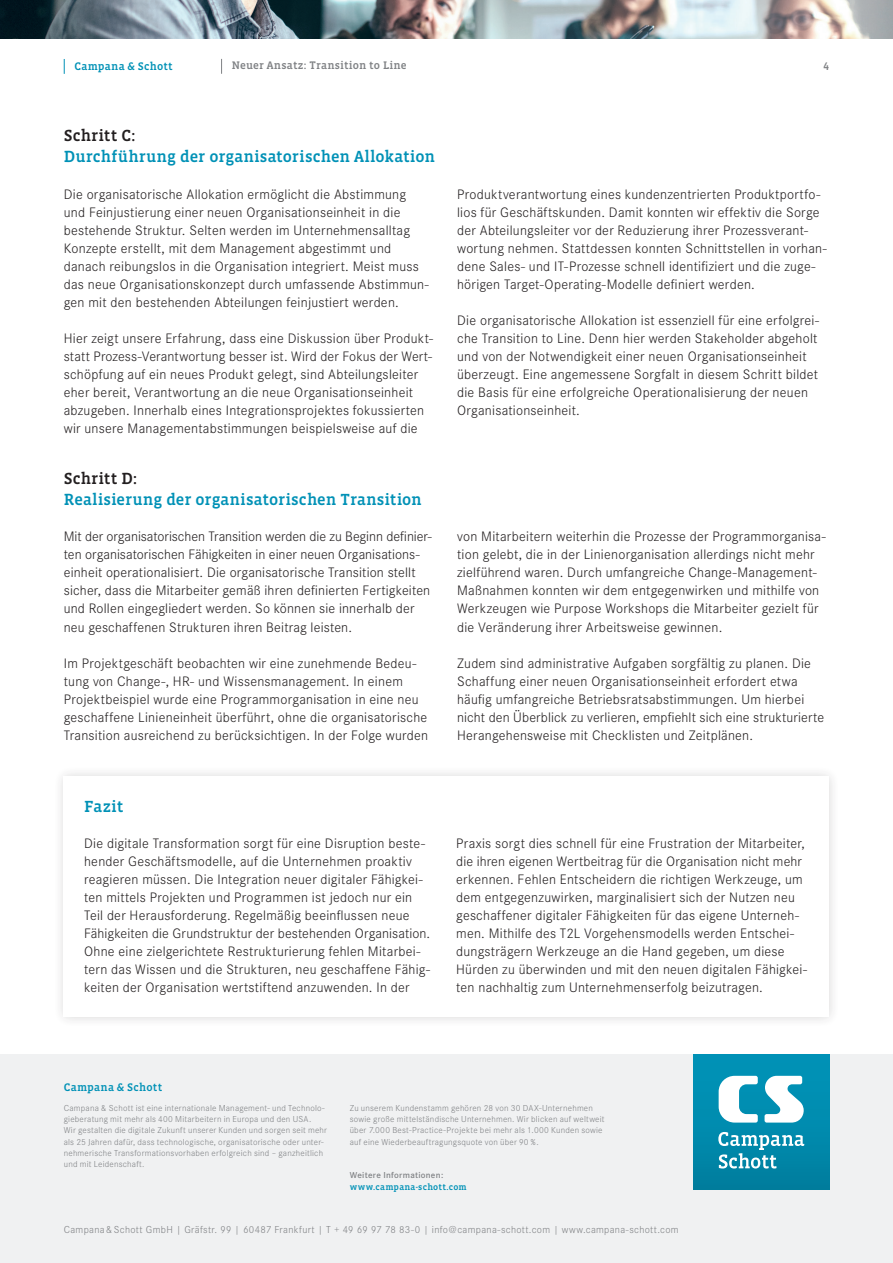
<style>
.page{position:relative;width:893px;height:1263px;background:#fff}
.page>*{position:absolute;margin:0;border:0;box-sizing:border-box;transform-origin:0 0}
._05_Zwischenheadline{font:500 16.5px/21px "Vista Slab OT";letter-spacing:.005em;color:#0091b6}
._07_Copytext_Corpora{font:300 14.25px/18px "Corporate S";letter-spacing:.015em;color:#231f20}
._01_Spitzzeile_Vista{font:500 11.25px "Vista Slab OT";letter-spacing:.02em;color:#808285}
._01_Spitzzeile_Vista-2{font:500 11.25px "Vista Slab OT";letter-spacing:.025em;color:#0091b6}
._01_Firma_URL_VistaS{font:500 11.25px "Vista Slab OT";letter-spacing:.025em;color:#0091b6}
._02_Seitenzahl_Vista{font:500 11.25px "Vista Slab OT";color:#808285}
._03_Absender_Corpora{font:300 10.5px "Corporate S";letter-spacing:.03em;color:#808285}
._05_Infotext_Corpora{font:300 9px/11.2px "Corporate S";letter-spacing:.025em;color:#808285}
._05_Infotext_Corpora-2{font:500 9px "Vista Slab OT";letter-spacing:.03em;color:#0091b6}
._05_Infotext_Corpora-3{font:600 9px "Corporate S";letter-spacing:.03em;color:#808285}
.s1{color:#231f20}
</style>
<div class="page">
<img style="left:0;top:0;width:893px;height:38px">
<svg style="left:221px;top:59px;width:1px;height:15px"></svg>
<svg style="left:64px;top:59px;width:1px;height:15px"></svg>
<div style="left:0;top:1054px;width:893px;height:209px;background:#f0f1f2"></div>
<img style="left:693px;top:1054px;width:136px;height:135px">
<svg style="left:718px;top:1076px;width:86px;height:92px"></svg>
<div style="left:52px;top:764px;width:789px;height:264px;background:#f8f7f8"></div>
<div style="left:64px;top:776px;width:765px;height:241px;background:#fff"></div>
<p class="_01_Spitzzeile_Vista-2" style="left:74px;top:61px;width:100px">Campana &amp; Schott</p>
<p class="_01_Spitzzeile_Vista" style="left:232px;top:59px;width:176px">Neuer Ansatz: Transition to Line</p>
<p class="_02_Seitenzahl_Vista" style="left:824px;top:61px;width:7px">4</p>
<p class="_05_Zwischenheadline" style="left:64px;top:126px;width:373px"><span class="s1">Schritt C:<br></span>Durchführung der organisatorischen Allokation</p>
<p class="_07_Copytext_Corpora" style="left:64px;top:186px;width:367px">Die organisatorische Allokation ermöglicht die Abstimmung und Feinjustierung einer neuen Organisationseinheit in die bestehende Struktur. Selten werden im Unternehmensalltag Konzepte erstellt, mit dem Management abgestimmt und danach reibungslos in die Organisation integriert. Meist muss das neue Organisationskonzept durch umfassende Abstimmun&shy;gen mit den bestehenden Abteilungen feinjustiert werden.</p>
<p class="_07_Copytext_Corpora" style="left:64px;top:330px;width:371px">Hier zeigt unsere Erfahrung, dass eine Diskussion über Produkt&shy;statt Prozess-Verantwortung besser ist. Wird der Fokus der Wert&shy;schöpfung auf ein neues Produkt gelegt, sind Abteilungsleiter eher bereit, Verantwortung an die neue Organisationseinheit abzugeben. Innerhalb eines Integrationsprojektes fokussierten wir unsere Managementabstimmungen beispielsweise auf die</p>
<p class="_05_Zwischenheadline" style="left:64px;top:468px;width:359px"><span class="s1">Schritt D:<br></span>Realisierung der organisatorischen Transition</p>
<p class="_07_Copytext_Corpora" style="left:64px;top:528px;width:369px">Mit der organisatorischen Transition werden die zu Beginn definier&shy;ten organisatorischen Fähigkeiten in einer neuen Organisations&shy;einheit operationalisiert. Die organisatorische Transition stellt sicher, dass die Mitarbeiter gemäß ihren definierten Fertigkeiten und Rollen eingegliedert werden. So können sie innerhalb der neu geschaffenen Strukturen ihren Beitrag leisten.</p>
<p class="_07_Copytext_Corpora" style="left:64px;top:654px;width:366px">Im Projektgeschäft beobachten wir eine zunehmende Bedeu&shy;tung von Change-, HR- und Wissensmanagement. In einem Projektbeispiel wurde eine Programmorganisation in eine neu geschaffene Linieneinheit überführt, ohne die organisatorische Transition ausreichend zu berücksichtigen. In der Folge wurden</p>
<p class="_07_Copytext_Corpora" style="left:457px;top:186px;width:371px">Produktverantwortung eines kundenzentrierten Produktportfo&shy;lios für Geschäftskunden. Damit konnten wir effektiv die Sorge der Abteilungsleiter vor der Reduzierung ihrer Prozessverant&shy;wortung nehmen. Stattdessen konnten Schnittstellen in vorhan&shy;dene Sales- und IT-Prozesse schnell identifiziert und die zuge&shy;hörigen Target-Operating-Modelle definiert werden.</p>
<p class="_07_Copytext_Corpora" style="left:457px;top:312px;width:364px">Die organisatorische Allokation ist essenziell für eine erfolgrei&shy;che Transition to Line. Denn hier werden Stakeholder abgeholt und von der Notwendigkeit einer neuen Organisationseinheit überzeugt. Eine angemessene Sorgfalt in diesem Schritt bildet die Basis für eine erfolgreiche Operationalisierung der neuen Organisationseinheit.</p>
<p class="_07_Copytext_Corpora" style="left:457px;top:528px;width:370px">von Mitarbeitern weiterhin die Prozesse der Programmorganisa&shy;tion gelebt, die in der Linienorganisation allerdings nicht mehr zielführend waren. Durch umfangreiche Change-Management-Maßnahmen konnten wir dem entgegenwirken und mithilfe von Werkzeugen wie Purpose Workshops die Mitarbeiter gezielt für die Veränderung ihrer Arbeitsweise gewinnen.</p>
<p class="_07_Copytext_Corpora" style="left:457px;top:654px;width:369px">Zudem sind administrative Aufgaben sorgfältig zu planen. Die Schaffung einer neuen Organisationseinheit erfordert etwa häufig umfangreiche Betriebsratsabstimmungen. Um hierbei nicht den Überblick zu verlieren, empfiehlt sich eine strukturierte Herangehensweise mit Checklisten und Zeitplänen.</p>
<p class="_05_Zwischenheadline" style="left:84px;top:796px;width:41px">Fazit</p>
<p class="_07_Copytext_Corpora" style="left:84px;top:834px;width:348px">Die digitale Transformation sorgt für eine Disruption beste&shy;hender Geschäftsmodelle, auf die Unternehmen proaktiv reagieren müssen. Die Integration neuer digitaler Fähigkei&shy;ten mittels Projekten und Programmen ist jedoch nur ein Teil der Herausforderung. Regelmäßig beeinflussen neue Fähigkeiten die Grundstruktur der bestehenden Organisation.<br>Ohne eine zielgerichtete Restrukturierung fehlen Mitarbei&shy;tern das Wissen und die Strukturen, neu geschaffene Fähig&shy;keiten der Organisation wertstiftend anzuwenden. In der</p>
<p class="_07_Copytext_Corpora" style="left:456px;top:834px;width:352px">Praxis sorgt dies schnell für eine Frustration der Mitarbeiter, die ihren eigenen Wertbeitrag für die Organisation nicht mehr erkennen. Fehlen Entscheidern die richtigen Werkzeuge, um dem entgegenzuwirken, marginalisiert sich der Nutzen neu geschaffener digitaler Fähigkeiten für das eigene Unterneh&shy;men. Mithilfe des T2L Vorgehensmodells werden Entschei&shy;dungsträgern Werkzeuge an die Hand gegeben, um diese Hürden zu überwinden und mit den neuen digitalen Fähigkei&shy;ten nachhaltig zum Unternehmenserfolg beizutragen.</p>
<p class="_01_Firma_URL_VistaS" style="left:64px;top:1081px;width:100px">Campana &amp; Schott</p>
<p class="_05_Infotext_Corpora" style="left:64px;top:1102px;width:263px">Campana &amp; Schott ist eine internationale Management- und Technolo&shy;gieberatung mit mehr als 400 Mitarbeitern in Europa und den USA.</p>
<p class="_05_Infotext_Corpora" style="left:64px;top:1125px;width:265px">Wir gestalten die digitale Zukunft unserer Kunden und sorgen seit mehr als 25 Jahren dafür, dass technologische, organisatorische oder unter&shy;nehmerische Transformationsvorhaben erfolgreich sind – ganzheitlich und mit Leidenschaft.</p>
<p class="_05_Infotext_Corpora" style="left:350px;top:1102px;width:256px">Zu unserem Kundenstamm gehören 28 von 30 DAX-Unternehmen sowie große mittelständische Unternehmen. Wir blicken auf weltweit über 7.000 Best-Practice-Projekte bei mehr als 1.000 Kunden sowie auf eine Wiederbeauftragungsquote von über 90 %.</p>
<p class="_05_Infotext_Corpora-3" style="left:350px;top:1170px;width:95px">Weitere Informationen:</p>
<p class="_05_Infotext_Corpora-2" style="left:350px;top:1182px;width:119px">www.campana-schott.com</p>
<p class="_03_Absender_Corpora" style="left:64px;top:1223px;width:616px">Campana&amp;Schott GmbH | Gräfstr. 99 | 60487 Frankfurt | T + 49 69 97 78 83-0 | info@campana-schott.com | www.campana-schott.com</p>
</div>
